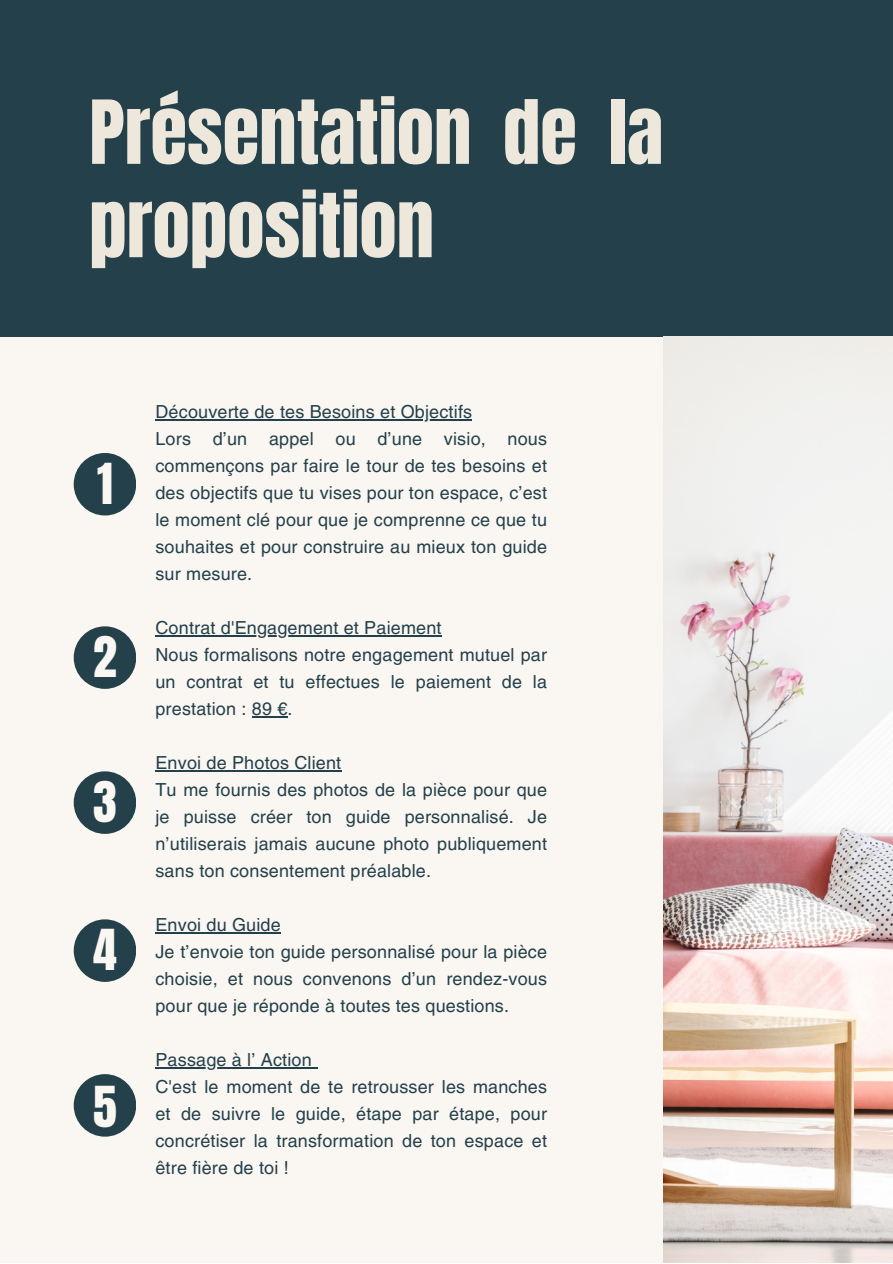
<style>
.page{position:relative;width:893px;height:1264px;background:#fff}
.page>*{position:absolute;margin:0;border:0;box-sizing:border-box;transform-origin:0 0}
.t1{font:75px/93.3px "Anton";color:#eee8dc}
.t2{font:48px "Anton";color:#faf6f1}
.t3{font:18px/27px "Helvetica LT Pro";letter-spacing:.01em;color:#23404b;text-align:justify}
</style>
<div class="page">
<div style="left:0;top:0;width:892px;height:1262px;background:#faf6f1"></div>
<div style="left:0;top:0;width:892px;height:336px;background:#23404b"></div>
<img style="left:663px;top:336px;width:229px;height:926px">
<hr style="left:155px;top:419px;width:317px;height:1px;background:#23404b">
<hr style="left:155px;top:635px;width:286px;height:1px;background:#23404b">
<hr style="left:252px;top:716px;width:35px;height:1px;background:#23404b">
<hr style="left:155px;top:770px;width:186px;height:1px;background:#23404b">
<hr style="left:155px;top:932px;width:126px;height:1px;background:#23404b">
<hr style="left:155px;top:1066px;width:157px;height:2px;background:#23404b">
<div style="left:74px;top:453px;width:62px;height:62px;background:#23404b;border-radius:50%"></div>
<div style="left:74px;top:626px;width:62px;height:63px;background:#23404b;border-radius:50%"></div>
<div style="left:74px;top:771px;width:62px;height:62px;background:#23404b;border-radius:50%"></div>
<div style="left:74px;top:919px;width:62px;height:62px;background:#23404b;border-radius:50%"></div>
<div style="left:74px;top:1074px;width:62px;height:62px;background:#23404b;border-radius:50%"></div>
<p class="t1" style="left:89px;top:87px;width:575px">Présentation de la proposition</p>
<p class="t2" style="left:97px;top:449px;width:17px">1</p>
<p class="t2" style="left:93px;top:622px;width:25px">2</p>
<p class="t2" style="left:93px;top:767px;width:25px">3</p>
<p class="t2" style="left:93px;top:915px;width:25px">4</p>
<p class="t2" style="left:93px;top:1072px;width:25px">5</p>
<p class="t3" style="left:155px;top:400px;width:318px">Découverte de tes Besoins et Objectifs</p>
<p class="t3" style="left:155px;top:427px;width:393px">Lors d’un appel ou d’une visio, nous commençons par faire le tour de tes besoins et des objectifs que tu vises pour ton espace, c’est le moment clé pour que je comprenne ce que tu souhaites et pour construire au mieux ton guide sur mesure.</p>
<p class="t3" style="left:155px;top:616px;width:287px">Contrat d'Engagement et Paiement</p>
<p class="t3" style="left:155px;top:643px;width:393px">Nous formalisons notre engagement mutuel par un contrat et tu effectues le paiement de la prestation : 89 €.</p>
<p class="t3" style="left:155px;top:751px;width:187px">Envoi de Photos Client</p>
<p class="t3" style="left:155px;top:777px;width:393px">Tu me fournis des photos de la pièce pour que je puisse créer ton guide personnalisé. Je n’utiliserais jamais aucune photo publiquement sans ton consentement préalable.</p>
<p class="t3" style="left:155px;top:912px;width:127px">Envoi du Guide</p>
<p class="t3" style="left:155px;top:939px;width:393px">Je t’envoie ton guide personnalisé pour la pièce choisie, et nous convenons d’un rendez-vous pour que je réponde à toutes tes questions.</p>
<p class="t3" style="left:155px;top:1047px;width:158px">Passage à l’ Action</p>
<p class="t3" style="left:155px;top:1074px;width:393px">C'est le moment de te retrousser les manches et de suivre le guide, étape par étape, pour concrétiser la transformation de ton espace et être fière de toi !</p>
</div>
